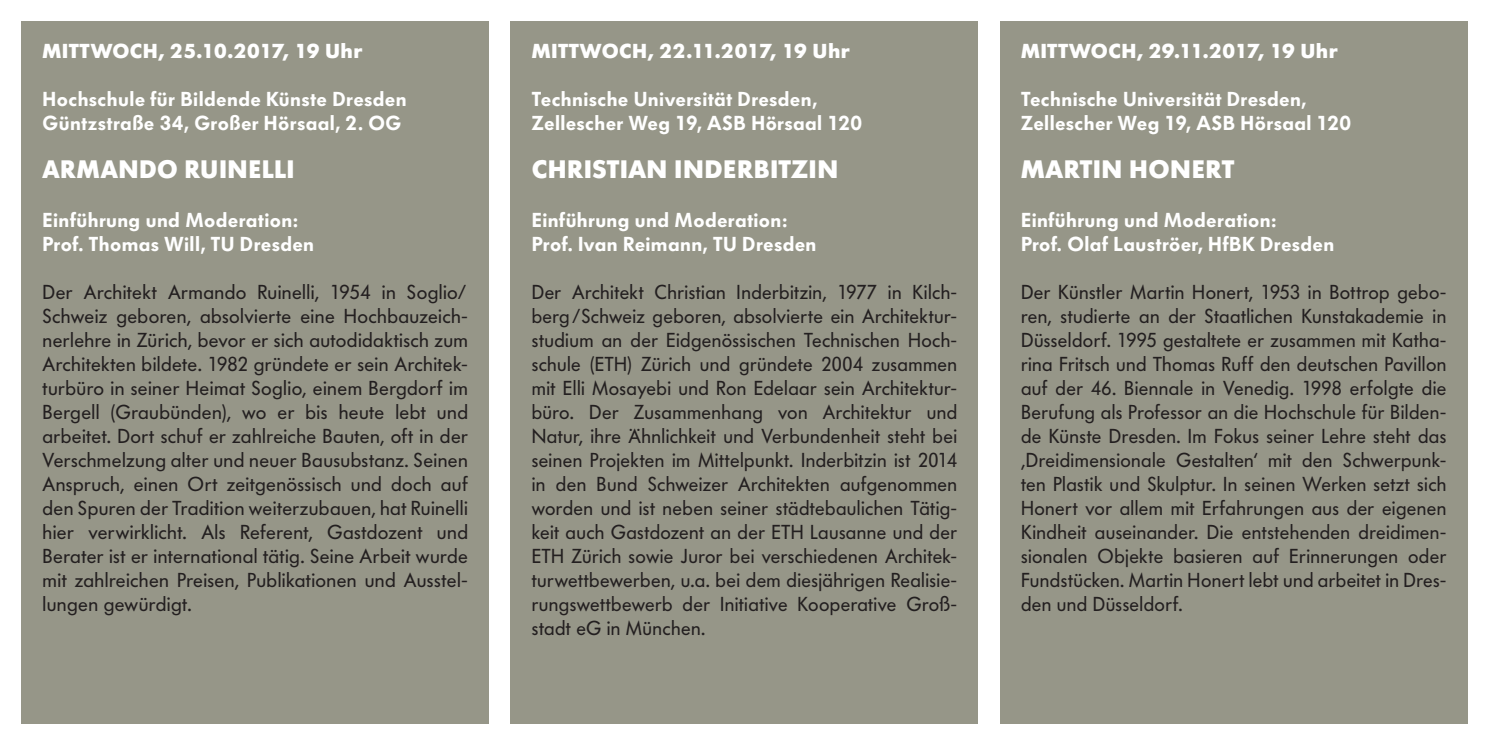
<style>
.page{position:relative;width:1489px;height:745px;background:#fff}
.page>*{position:absolute;margin:0;border:0;box-sizing:border-box;transform-origin:0 0}
.t1{font:700 25px "Futura BQ";letter-spacing:.02em;color:#fff}
.t2{font:20px/24px "Futura BQ";letter-spacing:.02em;color:#231f20;text-align:justify}
.t3{font:600 20px/24px "Futura BQ";letter-spacing:.02em;color:#fff}
.t4{font:700 20px "Futura BQ";letter-spacing:.015em;color:#fff}
</style>
<div class="page">
<div style="left:21px;top:21px;width:468px;height:702px;background:#969688"></div>
<div style="left:510px;top:21px;width:468px;height:702px;background:#969688"></div>
<div style="left:999px;top:21px;width:468px;height:702px;background:#969688"></div>
<p class="t4" style="left:43px;top:39px;width:321px">MITTWOCH, 25.10.2017, 19 Uhr</p>
<p class="t3" style="left:43px;top:88px;width:365px">Hochschule für Bildende Künste Dresden<br>Güntzstraße 34, Großer Hörsaal, 2. OG</p>
<p class="t1" style="left:43px;top:154px;width:253px">ARMANDO RUINELLI</p>
<p class="t3" style="left:43px;top:208px;width:273px">Einführung und Moderation:<br>Prof. Thomas Will, TU Dresden</p>
<p class="t2" style="left:43px;top:280px;width:427px">Der Architekt Armando Ruinelli, 1954 in Soglio/ Schweiz geboren, absolvierte eine Hochbauzeich&shy;nerlehre in Zürich, bevor er sich autodidaktisch zum Architekten bildete. 1982 gründete er sein Architek&shy;turbüro in seiner Heimat Soglio, einem Bergdorf im Bergell (Graubünden), wo er bis heute lebt und arbeitet. Dort schuf er zahlreiche Bauten, oft in der Verschmelzung alter und neuer Bausubstanz. Seinen Anspruch, einen Ort zeitgenössisch und doch auf den Spuren der Tradition weiterzubauen, hat Ruinelli hier verwirklicht. Als Referent, Gastdozent und Berater ist er international tätig. Seine Arbeit wurde mit zahlreichen Preisen, Publikationen und Ausstel&shy;lungen gewürdigt.</p>
<p class="t4" style="left:531px;top:39px;width:319px">MITTWOCH, 22.11.2017, 19 Uhr</p>
<p class="t3" style="left:531px;top:88px;width:332px">Technische Universität Dresden,<br>Zellescher Weg 19, ASB Hörsaal 120</p>
<p class="t1" style="left:531px;top:154px;width:308px">CHRISTIAN INDERBITZIN</p>
<p class="t3" style="left:531px;top:208px;width:286px">Einführung und Moderation:<br>Prof. Ivan Reimann, TU Dresden</p>
<p class="t2" style="left:531px;top:280px;width:427px">Der Architekt Christian Inderbitzin, 1977 in Kilch&shy;berg/Schweiz geboren, absolvierte ein Architektur&shy;studium an der Eidgenössischen Technischen Hoch&shy;schule (ETH) Zürich und gründete 2004 zusammen mit Elli Mosayebi und Ron Edelaar sein Architektur&shy;büro. Der Zusammenhang von Architektur und Natur, ihre Ähnlichkeit und Verbundenheit steht bei seinen Projekten im Mittelpunkt. Inderbitzin ist 2014 in den Bund Schweizer Architekten aufgenommen worden und ist neben seiner städtebaulichen Tätig&shy;keit auch Gastdozent an der ETH Lausanne und der ETH Zürich sowie Juror bei verschiedenen Architek&shy;turwettbewerben, u.a. bei dem diesjährigen Realisie&shy;rungswettbewerb der Initiative Kooperative Groß&shy;stadt eG in München.</p>
<p class="t4" style="left:1020px;top:39px;width:318px">MITTWOCH, 29.11.2017, 19 Uhr</p>
<p class="t3" style="left:1020px;top:88px;width:332px">Technische Universität Dresden,<br>Zellescher Weg 19, ASB Hörsaal 120</p>
<p class="t1" style="left:1020px;top:154px;width:214px">MARTIN HONERT</p>
<p class="t3" style="left:1020px;top:208px;width:315px">Einführung und Moderation:<br>Prof. Olaf Lauströer, HfBK Dresden</p>
<p class="t2" style="left:1020px;top:280px;width:427px">Der Künstler Martin Honert, 1953 in Bottrop gebo&shy;ren, studierte an der Staatlichen Kunstakademie in Düsseldorf. 1995 gestaltete er zusammen mit Katha&shy;rina Fritsch und Thomas Ruff den deutschen Pavillon auf der 46. Biennale in Venedig. 1998 erfolgte die Berufung als Professor an die Hochschule für Bilden&shy;de Künste Dresden. Im Fokus seiner Lehre steht das ‚Dreidimensionale Gestalten‘ mit den Schwerpunk&shy;ten Plastik und Skulptur. In seinen Werken setzt sich Honert vor allem mit Erfahrungen aus der eigenen Kindheit auseinander. Die entstehenden dreidimen&shy;sionalen Objekte basieren auf Erinnerungen oder Fundstücken. Martin Honert lebt und arbeitet in Dres&shy;den und Düsseldorf.</p>
</div>
